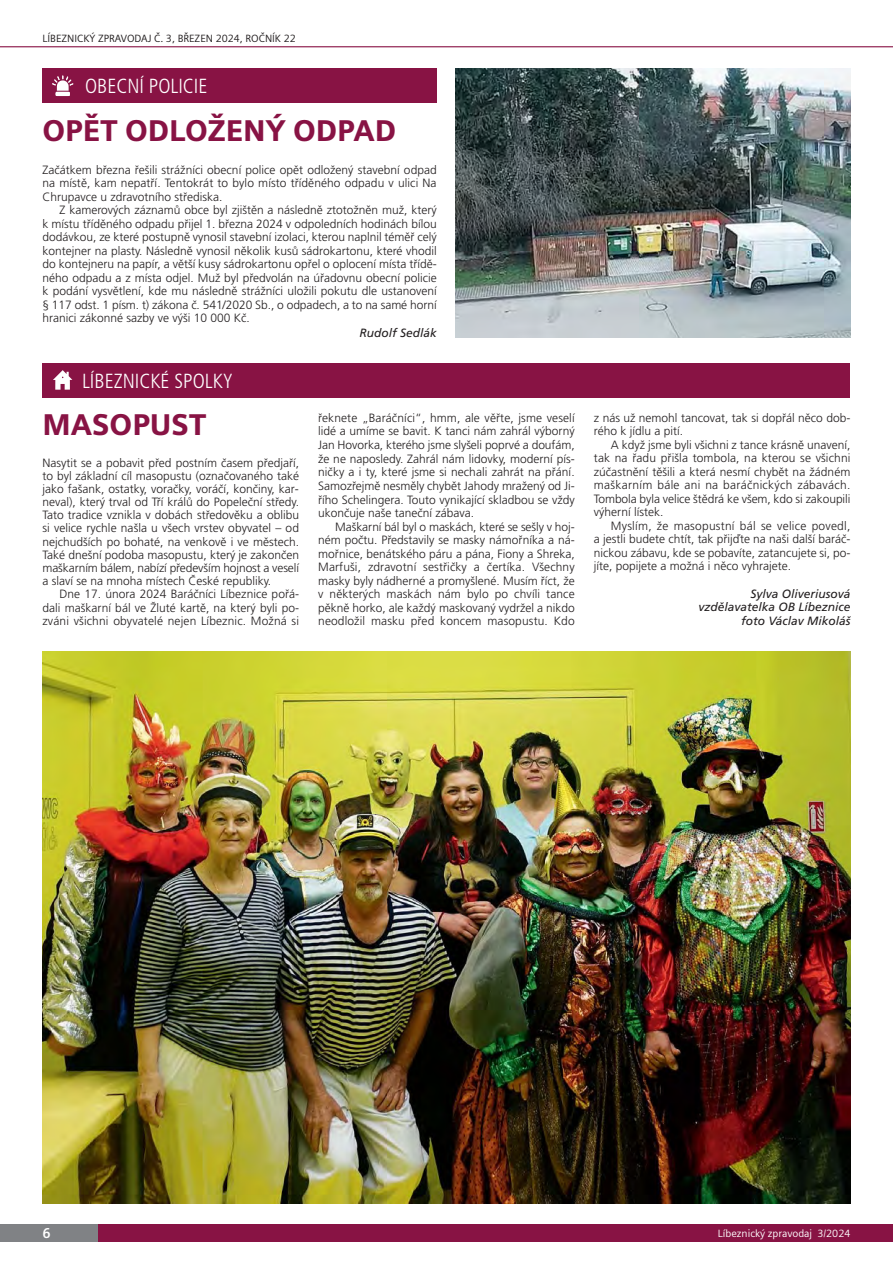
<style>
.page{position:relative;width:893px;height:1263px;background:#fff}
.page>*{position:absolute;margin:0;border:0;box-sizing:border-box;transform-origin:0 0}
.t1{font:900 30px "Siemens Sans OT";color:#881344}
.t2{font:300 condensed 20.4px "Frutiger CE";color:#fff}
.t3{font:700 14.25px "Siemens Sans OT";color:#fff}
.t4{font:300 12px/13.5px "Frutiger CE";color:#231f20;text-align:justify}
.t5{font:italic 12px/13.5px "Frutiger CE";color:#231f20;text-align:right}
.t6{font:10.5px "Siemens Sans OT";color:#231f20}
.t7{font:10.5px "Siemens Sans OT";color:#fff}
</style>
<div class="page">
<div style="left:0;top:1225px;width:100px;height:17px;background:#808285"></div>
<hr style="left:0;top:46px;width:893px;height:1px;background:#881344">
<div style="left:98px;top:1225px;width:795px;height:17px;background:#881344"></div>
<div style="left:43px;top:68px;width:394px;height:34px;background:#881344"></div>
<svg style="left:52px;top:75px;width:21px;height:21px"></svg>
<img style="left:456px;top:68px;width:394px;height:270px">
<img style="left:43px;top:651px;width:807px;height:552px">
<div style="left:43px;top:363px;width:807px;height:34px;background:#881344"></div>
<svg style="left:53px;top:370px;width:19px;height:20px"></svg>
<p class="t6" style="left:43px;top:34px;width:255px">LÍBEZNICKÝ ZPRAVODAJ Č. 3, BŘEZEN 2024, ROČNÍK 22</p>
<h2 class="t2" style="left:85px;top:76px;width:124px">OBECNÍ POLICIE</h2>
<h1 class="t1" style="left:43px;top:113px;width:355px">OPĚT ODLOŽENÝ ODPAD</h1>
<p class="t4" style="left:43px;top:164px;width:396px">Začátkem března řešili strážníci obecní police opět odložený stavební odpad na místě, kam nepatří. Tentokrát to bylo místo tříděného odpadu v ulici Na Chrupavce u zdravotního střediska.</p>
<p class="t4" style="left:43px;top:204px;width:396px;text-indent:17px">Z kamerových záznamů obce byl zjištěn a následně ztotožněn muž, který k místu tříděného odpadu přijel 1. března 2024 v odpoledních hodinách bílou dodávkou, ze které postupně vynosil stavební izolaci, kterou naplnil téměř celý kontejner na plasty. Následně vynosil několik kusů sádrokartonu, které vhodil do kontejneru na papír, a větší kusy sádrokartonu opřel o oplocení místa třídě&shy;ného odpadu a z místa odjel. Muž byl předvolán na úřadovnu obecní policie k podání vysvětlení, kde mu následně strážníci uložili pokutu dle ustanovení § 117 odst. 1 písm. t) zákona č. 541/2020 Sb., o odpadech, a to na samé horní hranici zákonné sazby ve výši 10 000 Kč.</p>
<p class="t5" style="left:359px;top:327px;width:79px">Rudolf Sedlák</p>
<h2 class="t2" style="left:82px;top:371px;width:153px">LÍBEZNICKÉ SPOLKY</h2>
<h1 class="t1" style="left:43px;top:407px;width:165px">MASOPUST</h1>
<p class="t4" style="left:43px;top:457px;width:258px">Nasytit se a pobavit před postním časem předjaří, to byl základní cíl masopustu (označovaného také jako fašank, ostatky, voračky, voráčí, končiny, kar&shy;neval), který trval od Tří králů do Popeleční středy.<br>Tato tradice vznikla v dobách středověku a oblibu si velice rychle našla u všech vrstev obyvatel – od nejchudších po bohaté, na venkově i ve městech.<br>Také dnešní podoba masopustu, který je zakončen maškarním bálem, nabízí především hojnost a veselí a slaví se na mnoha místech České republiky.</p>
<p class="t4" style="left:43px;top:588px;width:258px;text-indent:17px">Dne 17. února 2024 Baráčníci Líbeznice pořá&shy;dali maškarní bál ve Žluté kartě, na který byli po&shy;zváni všichni obyvatelé nejen Líbeznic. Možná si</p>
<p class="t4" style="left:318px;top:412px;width:258px">řeknete „Baráčníci“, hmm, ale věřte, jsme veselí lidé a umíme se bavit. K tanci nám zahrál výborný Jan Hovorka, kterého jsme slyšeli poprvé a doufám, že ne naposledy. Zahrál nám lidovky, moderní pís&shy;ničky a i ty, které jsme si nechali zahrát na přání.<br>Samozřejmě nesměly chybět Jahody mražený od Ji&shy;řího Schelingera. Touto vynikající skladbou se vždy ukončuje naše taneční zábava.</p>
<p class="t4" style="left:318px;top:521px;width:258px;text-indent:17px">Maškarní bál byl o maskách, které se sešly v hoj&shy;ném počtu. Představily se masky námořníka a ná&shy;mořnice, benátského páru a pána, Fiony a Shreka, Marfuši, zdravotní sestřičky a čertíka. Všechny masky byly nádherné a promyšlené. Musím říct, že v některých maskách nám bylo po chvíli tance pěkně horko, ale každý maskovaný vydržel a nikdo neodložil masku před koncem masopustu. Kdo</p>
<p class="t4" style="left:594px;top:412px;width:258px">z nás už nemohl tancovat, tak si dopřál něco dob&shy;rého k jídlu a pití.</p>
<p class="t4" style="left:594px;top:439px;width:258px;text-indent:17px">A když jsme byli všichni z tance krásně unavení, tak na řadu přišla tombola, na kterou se všichni zúčastnění těšili a která nesmí chybět na žádném maškarním bále ani na baráčnických zábavách.<br>Tombola byla velice štědrá ke všem, kdo si zakoupili výherní lístek.</p>
<p class="t4" style="left:594px;top:520px;width:258px;text-indent:17px">Myslím, že masopustní bál se velice povedl, a jestli budete chtít, tak přijďte na naši další baráč&shy;nickou zábavu, kde se pobavíte, zatancujete si, po&shy;jíte, popijete a možná i něco vyhrajete.</p>
<p class="t5" style="left:698px;top:588px;width:154px">Sylva Oliveriusová vzdělavatelka OB Líbeznice foto Václav Mikoláš</p>
<p class="t3" style="left:43px;top:1228px;width:10px">6</p>
<p class="t7" style="left:718px;top:1229px;width:134px">Líbeznický zpravodaj 3/2024</p>
</div>
